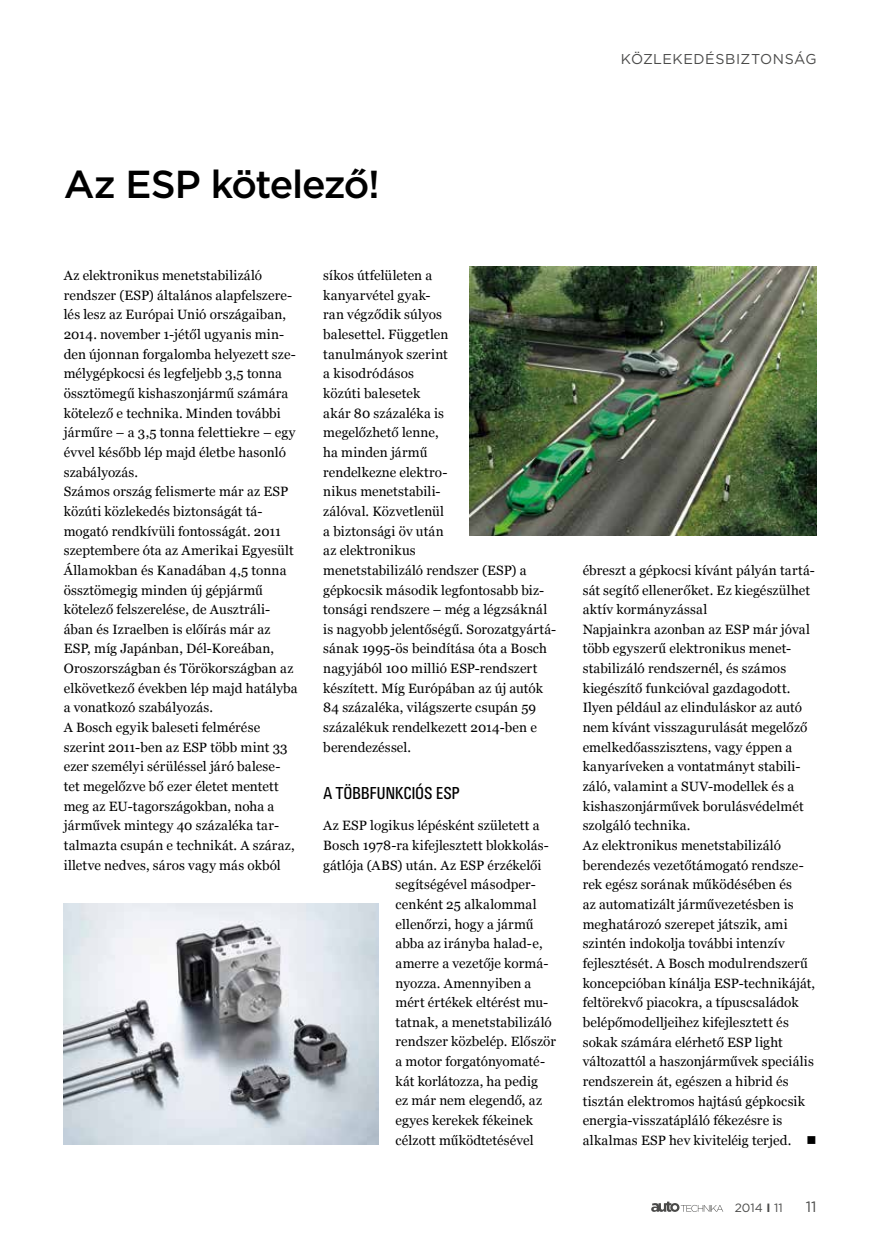
<style>
.page{position:relative;width:872px;height:1246px;background:#fff}
.page>*{position:absolute;margin:0;border:0;box-sizing:border-box;transform-origin:0 0}
.t1{font:500 39px "Gotham";letter-spacing:-.035em;color:#000}
.t2{font:18px "U001 Con";letter-spacing:.01em;color:#000}
.t3{font:15px "Gotham";color:#4a4a49}
.t4{font:14.25px "Gotham";letter-spacing:.03em;color:#4a4a49}
.t5{font:13.5px/19.6px "Georgia";letter-spacing:.01em;color:#000}
.t6{font:12px "Gotham";color:#4a4a49}
.s1{font-weight:700}
</style>
<div class="page">
<svg style="left:651px;top:1201px;width:72px;height:11px"></svg>
<img style="left:469px;top:267px;width:347px;height:268px">
<img style="left:64px;top:904px;width:314px;height:241px">
<p class="t4" style="left:621px;top:50px;width:197px">KÖZLEKEDÉSBIZTONSÁG</p>
<h1 class="t1" style="left:64px;top:159px;width:318px">Az ESP kötelező!</h1>
<p class="t5" style="left:64px;top:265px;width:235px">Az elektronikus menetstabilizáló rendszer (ESP) általános alapfelszere&shy;lés lesz az Európai Unió országaiban, 2014. november 1-jétől ugyanis min&shy;den újonnan forgalomba helyezett sze&shy;mélygépkocsi és legfeljebb 3,5 tonna össztömegű kishaszonjármű számára kötelező e technika. Minden további járműre – a 3,5 tonna felettiekre – egy évvel később lép majd életbe hasonló szabályozás.<br>Számos ország felismerte már az ESP közúti közlekedés biztonságát tá&shy;mogató rendkívüli fontosságát. 2011 szeptembere óta az Amerikai Egyesült Államokban és Kanadában 4,5 tonna össztömegig minden új gépjármű kötelező felszerelése, de Ausztráli&shy;ában és Izraelben is előírás már az ESP, míg Japánban, Dél-Koreában, Oroszországban és Törökországban az elkövetkező években lép majd hatályba a vonatkozó szabályozás.<br>A Bosch egyik baleseti felmérése szerint 2011-ben az ESP több mint 33 ezer személyi sérüléssel járó balese&shy;tet megelőzve bő ezer életet mentett meg az EU-tagországokban, noha a járművek mintegy 40 százaléka tar&shy;talmazta csupán e technikát. A száraz, illetve nedves, sáros vagy más okból</p>
<p class="t5" style="left:323px;top:265px;width:234px">síkos útfelületen a<br>kanyarvétel gyak-<br>ran végződik súlyos<br>balesettel. Független<br>tanulmányok szerint<br>a kisodródásos<br>közúti balesetek<br>akár 80 százaléka is<br>megelőzhető lenne,<br>ha minden jármű<br>rendelkezne elektro-<br>nikus menetstabili-<br>zálóval. Közvetlenül<br>a biztonsági öv után<br>az elektronikus<br>menetstabilizáló rendszer (ESP) a gépkocsik második legfontosabb biz&shy;tonsági rendszere – még a légzsáknál is nagyobb jelentőségű. Sorozatgyártá&shy;sának 1995-ös beindítása óta a Bosch nagyjából 100 millió ESP-rendszert készített. Míg Európában az új autók<br>84 százaléka, világszerte csupán 59 százalékuk rendelkezett 2014-ben e berendezéssel.</p>
<h2 class="t2" style="left:323px;top:783px;width:138px">A TÖBBFUNKCIÓS ESP</h2>
<p class="t5" style="left:323px;top:815px;width:218px">Az ESP logikus lépésként született a</p>
<p class="t5" style="left:323px;top:835px;width:227px">Bosch 1978-ra kifejlesztett blokkolás-</p>
<p class="t5" style="left:323px;top:854px;width:220px">gátlója (ABS) után. Az ESP érzékelői</p>
<p class="t5" style="left:395px;top:874px;width:142px">segítségével másodper-</p>
<p class="t5" style="left:395px;top:894px;width:142px">cenként 25 alkalommal</p>
<p class="t5" style="left:395px;top:913px;width:140px">ellenőrzi, hogy a jármű</p>
<p class="t5" style="left:395px;top:933px;width:149px">abba az irányba halad-e,</p>
<p class="t5" style="left:395px;top:953px;width:154px">amerre a vezetője kormá-</p>
<p class="t5" style="left:395px;top:972px;width:137px">nyozza. Amennyiben a</p>
<p class="t5" style="left:395px;top:992px;width:154px">mért értékek eltérést mu-</p>
<p class="t5" style="left:395px;top:1012px;width:158px">tatnak, a menetstabilizáló</p>
<p class="t5" style="left:395px;top:1031px;width:162px">rendszer közbelép. Először</p>
<p class="t5" style="left:395px;top:1051px;width:151px">a motor forgatónyomaté-</p>
<p class="t5" style="left:395px;top:1071px;width:144px">kát korlátozza, ha pedig</p>
<p class="t5" style="left:395px;top:1090px;width:148px">ez már nem elegendő, az</p>
<p class="t5" style="left:395px;top:1110px;width:139px">egyes kerekek fékeinek</p>
<p class="t5" style="left:395px;top:1130px;width:140px">célzott működtetésével</p>
<p class="t5" style="left:583px;top:560px;width:234px">ébreszt a gépkocsi kívánt pályán tartá&shy;sát segítő ellenerőket. Ez kiegészülhet aktív kormányzással<br>Napjainkra azonban az ESP már jóval több egyszerű elektronikus menet&shy;stabilizáló rendszernél, és számos kiegészítő funkcióval gazdagodott.<br>Ilyen például az elinduláskor az autó nem kívánt visszagurulását megelőző emelkedőasszisztens, vagy éppen a kanyaríveken a vontatmányt stabili&shy;záló, valamint a SUV-modellek és a kishaszonjárművek borulásvédelmét szolgáló technika.<br>Az elektronikus menetstabilizáló berendezés vezetőtámogató rendsze&shy;rek egész sorának működésében és<br>az automatizált járművezetésben is meghatározó szerepet játszik, ami szintén indokolja további intenzív fejlesztését. A Bosch modulrendszerű koncepcióban kínálja ESP-technikáját, feltörekvő piacokra, a típuscsaládok belépőmodelljeihez kifejlesztett és sokak számára elérhető ESP light változattól a haszonjárművek speciális rendszerein át, egészen a hibrid és tisztán elektromos hajtású gépkocsik energia-visszatápláló fékezésre is alkalmas ESP hev kiviteléig terjed. ■</p>
<p class="t6" style="left:734px;top:1200px;width:49px">2014 <span class="s1">I</span> 11</p>
<p class="t3" style="left:806px;top:1197px;width:12px">11</p>
</div>
